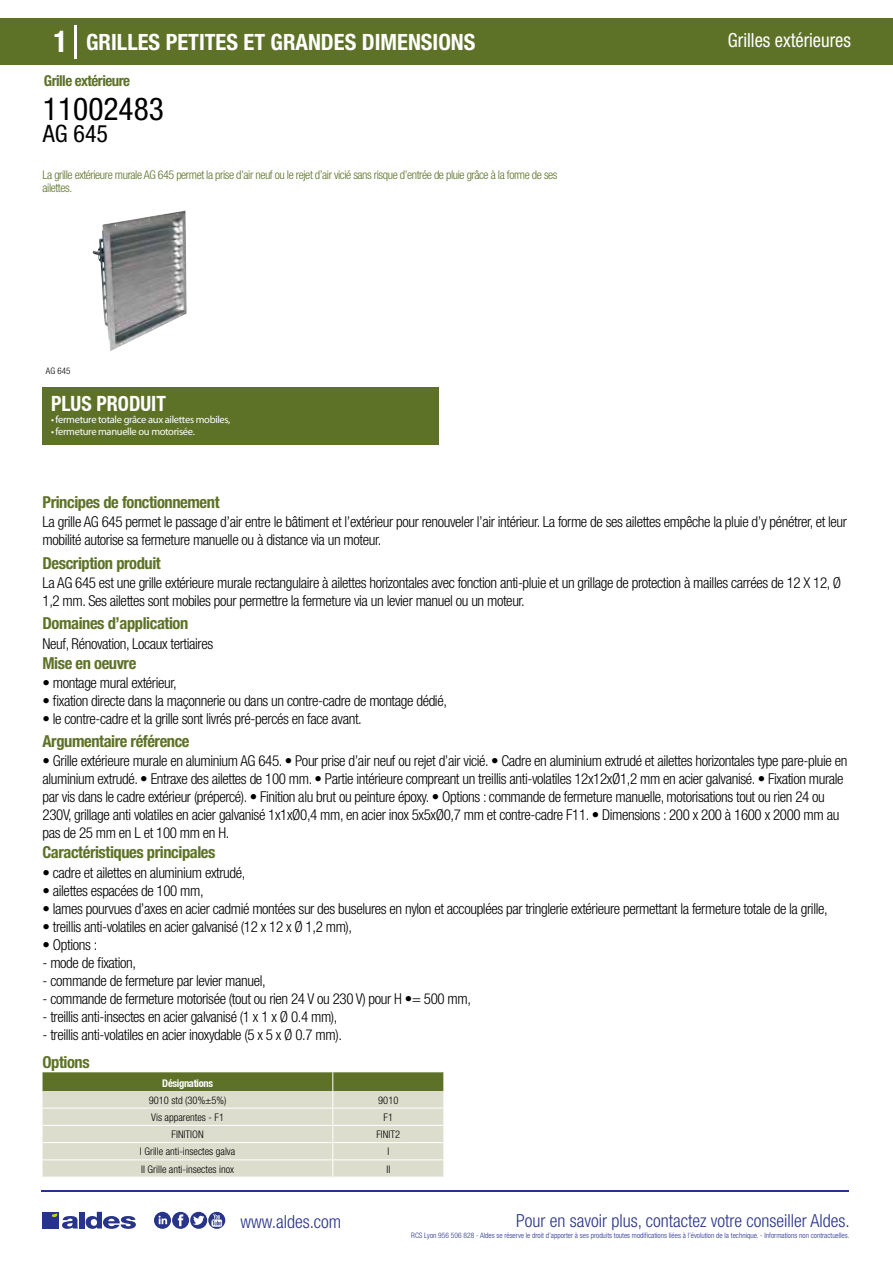
<style>
.page{position:relative;width:893px;height:1263px;background:#fff}
.page>*{position:absolute;margin:0;border:0;box-sizing:border-box;transform-origin:0 0}
.t1{font:condensed 31.5px "Helvetica Neue LT Std";color:#000}
.t2{font:condensed 24px "Helvetica Neue LT Std";color:#000}
.t3{font:700 condensed 22.5px "Helvetica Neue LT Std";color:#fff}
.t4{font:700 condensed 21px "Helvetica Neue";color:#fff;scale:.95 1}
.t5{font:condensed 19.5px "Helvetica Neue LT Std";color:#fff;scale:.95 1}
.t6{font:300 condensed 18px "Helvetica Neue";color:#28348b}
.t7{font:700 condensed 16.5px "Helvetica Neue LT Std";letter-spacing:-.025em;color:#5d7227}
.t8{font:300 condensed 15px/18px "Helvetica Neue LT Std";letter-spacing:-.025em;color:#000}
.t9{font:700 condensed 15px "Helvetica Neue LT Std";letter-spacing:-.035em;color:#5d7227}
.t10{font:300 condensed 12px/13.5px "Helvetica Neue LT Std";letter-spacing:-.035em;color:#5d7227}
.t11{font:300 condensed 10.5px "Helvetica Neue";color:#000}
.t12{font:10.5px "Myriad Pro";letter-spacing:-.03em;color:#fff}
.t13{font:700 condensed 10.5px "Helvetica Neue";letter-spacing:-.03em;color:#fff}
.t14{font:300 condensed 9px "Helvetica Neue";color:#000}
.t15{font:300 condensed 7.5px "Helvetica Neue";color:#28348b}
.s1{font-size:30px}
</style>
<div class="page">
<div style="left:0;top:18px;width:893px;height:46px;background:#5d7227"></div>
<div style="left:43px;top:387px;width:396px;height:57px;background:#5d7227"></div>
<hr style="left:74px;top:25px;width:2px;height:33px;background:#fff">
<svg style="left:92px;top:210px;width:95px;height:141px"></svg>
<svg style="left:43px;top:1072px;width:401px;height:105px"></svg>
<hr style="left:41px;top:1190px;width:808px;height:1px;background:#28348b">
<svg style="left:154px;top:1212px;width:71px;height:17px"></svg>
<div style="left:42px;top:1212px;width:17px;height:16px;background:#28348b"></div>
<div style="left:79px;top:1212px;width:5px;height:16px;background:#28348b"></div>
<svg style="left:86px;top:1212px;width:50px;height:17px"></svg>
<svg style="left:52px;top:1213px;width:26px;height:16px"></svg>
<h3 class="t3" style="left:54px;top:28px;width:423px"><span class="s1">1</span> GRILLES PETITES ET GRANDES DIMENSIONS</h3>
<h3 class="t5" style="left:728px;top:29px;width:131px">Grilles extérieures</h3>
<p class="t9" style="left:44px;top:71px;width:88px">Grille extérieure</p>
<h1 class="t1" style="left:43px;top:91px;width:122px">11002483</h1>
<h2 class="t2" style="left:43px;top:120px;width:67px">AG 645</h2>
<p class="t10" style="left:43px;top:167px;width:517px">La grille extérieure murale AG 645 permet la prise d’air neuf ou le rejet d’air vicié sans risque d’entrée de pluie grâce à la forme de ses ailettes.</p>
<p class="t14" style="left:46px;top:365px;width:26px">AG 645</p>
<p class="t14" style="left:46px;top:365px;width:44px">Grille AG 645</p>
<h3 class="t4" style="left:51px;top:391px;width:122px">PLUS PRODUIT</h3>
<p class="t12" style="left:51px;top:413px;width:181px">• fermeture totale grâce aux ailettes mobiles,</p>
<p class="t12" style="left:51px;top:425px;width:145px">• fermeture manuelle ou motorisée.</p>
<p class="t7" style="left:43px;top:492px;width:179px">Principes de fonctionnement</p>
<p class="t8" style="left:43px;top:513px;width:806px">La grille AG 645 permet le passage d’air entre le bâtiment et l’extérieur pour renouveler l’air intérieur. La forme de ses ailettes empêche la pluie d’y pénétrer, et leur mobilité autorise sa fermeture manuelle ou à distance via un moteur.</p>
<p class="t8" style="left:43px;top:573px;width:800px">La AG 645 est une grille extérieure murale rectangulaire à ailettes horizontales avec fonction anti-pluie et un grillage de protection à mailles carrées de 12 X 12, Ø<br>1,2 mm. Ses ailettes sont mobiles pour permettre la fermeture via un levier manuel ou un moteur.</p>
<p class="t8" style="left:43px;top:634px;width:172px">Neuf, Rénovation, Locaux tertiaires</p>
<p class="t8" style="left:43px;top:674px;width:136px">• montage mural extérieur,</p>
<p class="t8" style="left:43px;top:692px;width:406px">• fixation directe dans la maçonnerie ou dans un contre-cadre de montage dédié,</p>
<p class="t8" style="left:43px;top:710px;width:321px">• le contre-cadre et la grille sont livrés pré-percés en face avant.</p>
<p class="t7" style="left:43px;top:553px;width:120px">Description produit</p>
<p class="t7" style="left:43px;top:613px;width:147px">Domaines d’application</p>
<p class="t7" style="left:43px;top:653px;width:95px">Mise en oeuvre</p>
<p class="t7" style="left:43px;top:731px;width:149px">Argumentaire référence</p>
<p class="t8" style="left:43px;top:751px;width:806px">• Grille extérieure murale en aluminium AG 645. • Pour prise d’air neuf ou rejet d’air vicié. • Cadre en aluminium extrudé et ailettes horizontales type pare-pluie en aluminium extrudé. • Entraxe des ailettes de 100 mm. • Partie intérieure compreant un treillis anti-volatiles 12x12xØ1,2 mm en acier galvanisé. • Fixation murale par vis dans le cadre extérieur (prépercé). • Finition alu brut ou peinture époxy. • Options : commande de fermeture manuelle, motorisations tout ou rien 24 ou 230V, grillage anti volatiles en acier galvanisé 1x1xØ0,4 mm, en acier inox 5x5xØ0,7 mm et contre-cadre F11. • Dimensions : 200 x 200 à 1600 x 2000 mm au pas de 25 mm en L et 100 mm en H.</p>
<p class="t7" style="left:43px;top:843px;width:174px">Caractéristiques principales</p>
<p class="t8" style="left:43px;top:863px;width:204px">• cadre et ailettes en aluminium extrudé,</p>
<p class="t8" style="left:43px;top:881px;width:163px">• ailettes espacées de 100 mm,</p>
<p class="t8" style="left:43px;top:899px;width:787px">• lames pourvues d’axes en acier cadmié montées sur des buselures en nylon et accouplées par tringlerie extérieure permettant la fermeture totale de la grille,</p>
<p class="t8" style="left:43px;top:917px;width:311px">• treillis anti-volatiles en acier galvanisé (12 x 12 x Ø 1,2 mm),</p>
<p class="t8" style="left:43px;top:935px;width:56px">• Options :</p>
<p class="t8" style="left:43px;top:953px;width:95px">- mode de fixation,</p>
<p class="t8" style="left:43px;top:971px;width:225px">- commande de fermeture par levier manuel,</p>
<p class="t8" style="left:43px;top:989px;width:430px">- commande de fermeture motorisée (tout ou rien 24 V ou 230 V) pour H •= 500 mm,</p>
<p class="t8" style="left:43px;top:1007px;width:296px">- treillis anti-insectes en acier galvanisé (1 x 1 x Ø 0.4 mm),</p>
<p class="t8" style="left:43px;top:1025px;width:301px">- treillis anti-volatiles en acier inoxydable (5 x 5 x Ø 0.7 mm).</p>
<p class="t7" style="left:43px;top:1052px;width:49px">Options</p>
<p class="t13" style="left:162px;top:1077px;width:52px">Désignations</p>
<p class="t11" style="left:149px;top:1094px;width:79px">9010 std (30%±5%)</p>
<p class="t11" style="left:378px;top:1094px;width:22px">9010</p>
<p class="t11" style="left:151px;top:1111px;width:74px">Vis apparentes - F1</p>
<p class="t11" style="left:384px;top:1111px;width:11px">F1</p>
<p class="t11" style="left:172px;top:1128px;width:34px">FINITION</p>
<p class="t11" style="left:376px;top:1128px;width:25px">FINIT2</p>
<p class="t11" style="left:140px;top:1146px;width:97px">I Grille anti-insectes galva</p>
<p class="t11" style="left:387px;top:1146px;width:3px">I</p>
<p class="t11" style="left:141px;top:1163px;width:94px">II Grille anti-insectes inox</p>
<p class="t11" style="left:386px;top:1163px;width:5px">II</p>
<p class="t6" style="left:240px;top:1211px;width:102px">www.aldes.com</p>
<p class="t6" style="left:516px;top:1211px;width:335px">Pour en savoir plus, contactez votre conseiller Aldes.</p>
<p class="t15" style="left:411px;top:1230px;width:440px">RCS Lyon 956 506 828 - Aldes se réserve le droit d’apporter à ses produits toutes modifications liées à l’évolution de la technique. - Informations non contractuelles.</p>
</div>
